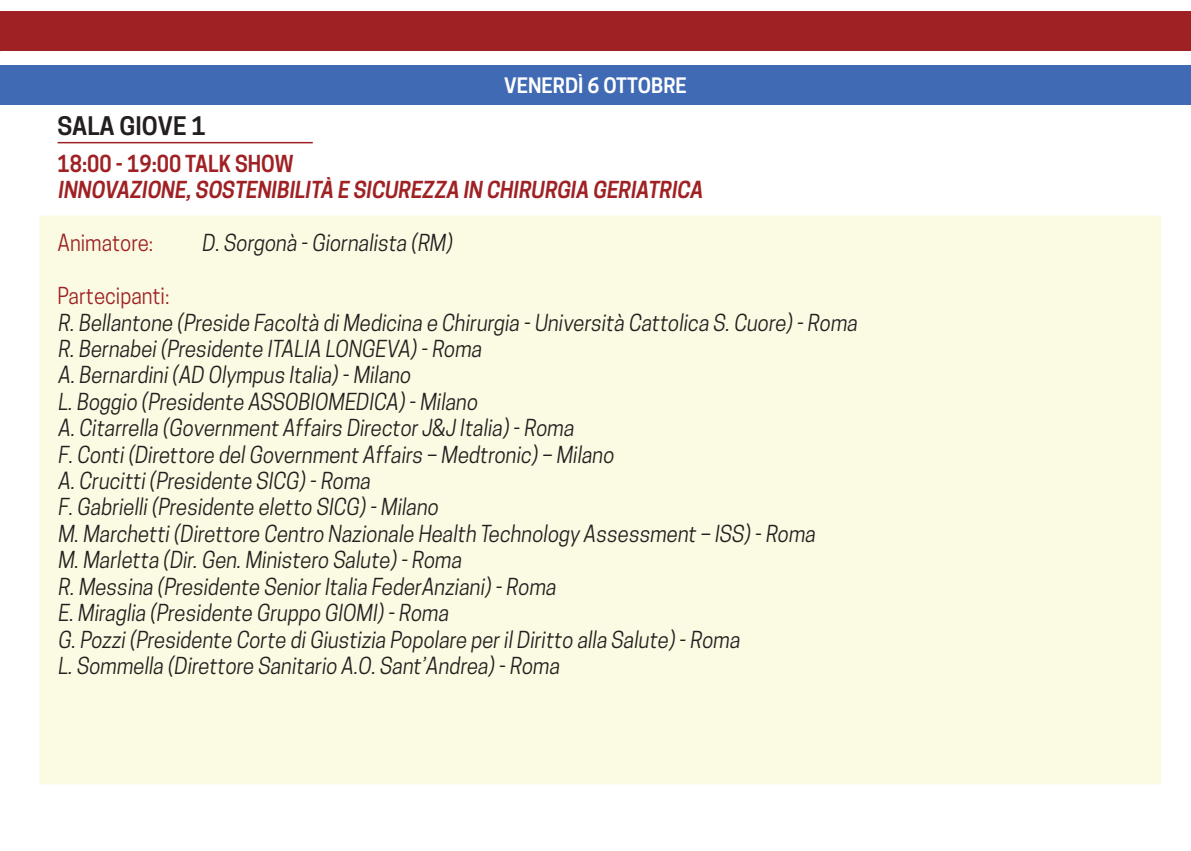
<style>
.page{position:relative;width:1191px;height:851px;background:#fff}
.page>*{position:absolute;margin:0;border:0;box-sizing:border-box;transform-origin:0 0}
.t1{font:700 24px "Cooper Hewitt";color:#231f20}
.t2{font:22px/26.4px "Cooper Hewitt";color:#231f20;scale:.93 1}
.t3{font:600 22px/26.4px "Cooper Hewitt";color:#9f2124;scale:.93 1}
.t4{font:22px "Cooper Hewitt";color:#9f2124;scale:.93 1}
.t5{font:700 20px "Cooper Hewitt";color:#fff}
</style>
<div class="page">
<div style="left:0;top:11px;width:1191px;height:40px;background:#9f2124"></div>
<div style="left:0;top:65px;width:1191px;height:40px;background:#406ab4"></div>
<div style="left:39px;top:215px;width:1122px;height:569px;background:#fafbe2"></div>
<hr style="left:58px;top:142px;width:255px;height:1px;background:#9f2124">
<p class="t5" style="left:504px;top:73px;width:184px">VENERDì 6 OTTOBRE</p>
<p class="t1" style="left:58px;top:112px;width:150px">SALA GIOVE 1</p>
<p class="t3" style="left:58px;top:151px;width:699px">18:00 - 19:00 TALK SHOW<br>INNOVAZIONE,SOSTENIBILITà E SICUREZZA IN CHIRURGIA GERIATRICA</p>
<p class="t4" style="left:58px;top:230px;width:104px">Animatore:</p>
<p class="t2" style="left:202px;top:230px;width:274px">D.Sorgonà -Giornalista (RM)</p>
<p class="t4" style="left:58px;top:283px;width:122px">Partecipanti:</p>
<p class="t2" style="left:58px;top:309px;width:865px">R.Bellantone (Preside Facoltà diMedicina e Chirurgia -Università Cattolica S.Cuore)-Roma R.Bernabei(Presidente ITALIA LONGEVA)-Roma<br>A.Bernardini(AD Olympus Italia)-Milano<br>L.Boggio (Presidente ASSOBIOMEDICA)-Milano<br>A.Citarrella (Government Affairs DirectorJ&amp;J Italia)-Roma<br>F.Conti(Direttore delGovernment Affairs – Medtronic)– Milano<br>A.Crucitti(Presidente SICG)-Roma<br>F.Gabrielli(Presidente eletto SICG)-Milano<br>M.Marchetti(Direttore Centro Nazionale Health Technology Assessment – ISS)-Roma M.Marletta (Dir.Gen.Ministero Salute)-Roma<br>R.Messina (Presidente SeniorItalia FederAnziani)-Roma<br>E.Miraglia (Presidente Gruppo GIOMI)-Roma<br>G.Pozzi(Presidente Corte diGiustizia Popolare perilDiritto alla Salute)-Roma<br>L.Sommella (Direttore Sanitario A.O.Sant’Andrea)-Roma</p>
</div>
